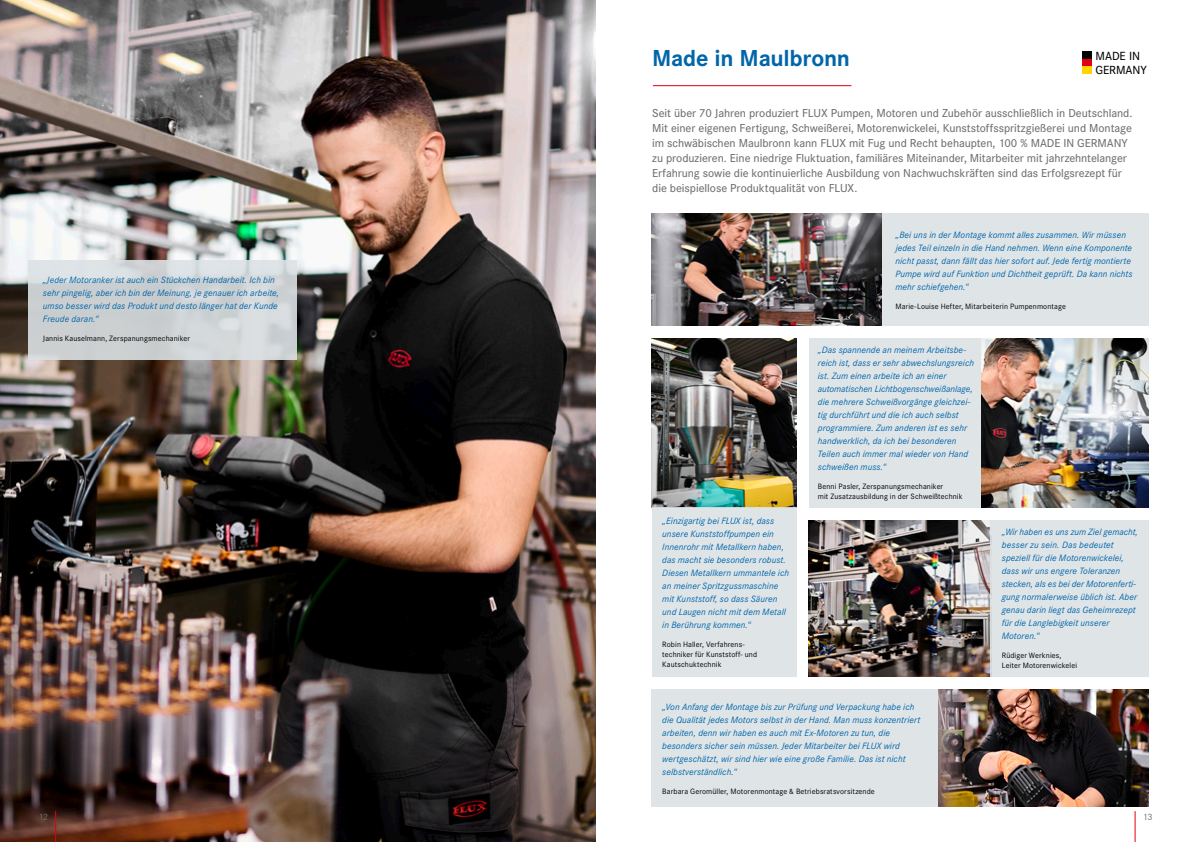
<style>
.page{position:relative;width:1191px;height:842px;background:#fff}
.page>*{position:absolute;margin:0;border:0;box-sizing:border-box;transform-origin:0 0}
.t1{font:700 24px "Corporate S";letter-spacing:-.015em;color:#06a}
.t2{font:500 12.3px "Corporate S";letter-spacing:-.01em;color:#000}
.t3{font:500 12px/15px "Corporate S";letter-spacing:-.005em;color:#6f6f6e}
.t4{font:italic 9.5px/13px "Corporate S";letter-spacing:.005em;color:#06a}
.t5{font:9.5px "Corporate S";color:#6f6f6e}
.t6{font:8px/10px "Corporate S";letter-spacing:.015em;color:#000}
</style>
<div class="page">
<div style="left:809px;top:339px;width:172px;height:169px;background:#dce2e5"></div>
<div style="left:881px;top:213px;width:267px;height:113px;background:#dce2e5"></div>
<div style="left:652px;top:690px;width:286px;height:117px;background:#dce2e5"></div>
<img style="left:0;top:0;width:595px;height:842px">
<img style="left:809px;top:521px;width:181px;height:156px">
<img style="left:981px;top:339px;width:167px;height:169px">
<img style="left:938px;top:690px;width:210px;height:117px">
<img style="left:652px;top:339px;width:145px;height:169px">
<img style="left:652px;top:213px;width:229px;height:113px">
<hr style="left:653px;top:85px;width:198px;height:1px;background:#e2000f">
<div style="left:28px;top:260px;width:268px;height:100px;background:linear-gradient(to bottom,#d3d9db,#cdd1d2)"></div>
<div style="left:652px;top:508px;width:145px;height:169px;background:#dce2e5"></div>
<div style="left:990px;top:521px;width:158px;height:156px;background:#dce2e5"></div>
<div style="left:1082px;top:52px;width:10px;height:7px;background:#000"></div>
<div style="left:1082px;top:59px;width:10px;height:7px;background:#e2000f"></div>
<div style="left:1082px;top:66px;width:10px;height:8px;background:#ffd400"></div>
<hr style="left:55px;top:811px;width:1px;height:31px;background:#e2000f">
<hr style="left:1134px;top:811px;width:1px;height:31px;background:#e2000f">
<p class="t4" style="left:43px;top:274px;width:238px">„Jeder Motoranker ist auch ein Stückchen Handarbeit. Ich bin sehr pingelig, aber ich bin der Meinung, je genauer ich arbeite, umso besser wird das Produkt und desto länger hat der Kunde Freude daran.“</p>
<p class="t6" style="left:43px;top:334px;width:149px">Jannis Kauselmann, Zerspanungsmechaniker</p>
<p class="t1" style="left:652px;top:44px;width:199px">Made in Maulbronn</p>
<p class="t2" style="left:1095px;top:49px;width:46px">MADE IN</p>
<p class="t2" style="left:1095px;top:63px;width:53px">GERMANY</p>
<p class="t3" style="left:652px;top:106px;width:482px">Seit über 70 Jahren produziert FLUX Pumpen, Motoren und Zubehör ausschließlich in Deutschland.<br>Mit einer eigenen Fertigung, Schweißerei, Motorenwickelei, Kunststoffsspritzgießerei und Montage im schwäbischen Maulbronn kann FLUX mit Fug und Recht behaupten, 100 % MADE IN GERMANY zu produzieren. Eine niedrige Fluktuation, familiäres Miteinander, Mitarbeiter mit jahrzehntelanger Erfahrung sowie die kontinuierliche Ausbildung von Nachwuchskräften sind das Erfolgsrezept für die beispiellose Produktqualität von FLUX.</p>
<p class="t4" style="left:895px;top:229px;width:239px">„Bei uns in der Montage kommt alles zusammen. Wir müssen jedes Teil einzeln in die Hand nehmen. Wenn eine Komponente nicht passt, dann fällt das hier sofort auf. Jede fertig montierte Pumpe wird auf Funktion und Dichtheit geprüft. Da kann nichts mehr schiefgehen.“</p>
<p class="t6" style="left:895px;top:302px;width:172px">Marie-Louise Hefter, Mitarbeiterin Pumpenmontage</p>
<p class="t4" style="left:662px;top:515px;width:128px">„Einzigartig bei FLUX ist, dass unsere Kunststoffpumpen ein<br>Innenrohr mit Metallkern haben, das macht sie besonders robust.<br>Diesen Metallkern ummantele ich an meiner Spritzgussmaschine mit Kunststoff, so dass Säuren und Laugen nicht mit dem Metall in Berührung kommen.“</p>
<p class="t6" style="left:662px;top:640px;width:96px">Robin Haller, Verfahrens&shy;techniker für Kunststoff- und<br>Kautschuktechnik</p>
<p class="t4" style="left:818px;top:343px;width:158px">„Das spannende an meinem Arbeitsbe&shy;reich ist, dass er sehr abwechslungsreich ist. Zum einen arbeite ich an einer automatischen Lichtbogenschweißanlage, die mehrere Schweißvorgänge gleichzei&shy;tig durchführt und die ich auch selbst programmiere. Zum anderen ist es sehr handwerklich, da ich bei besonderen Teilen auch immer mal wieder von Hand schweißen muss.“</p>
<p class="t6" style="left:818px;top:481px;width:146px">Benni Pasler, Zerspanungsmechaniker<br>mit Zusatzausbildung in der Schweißtechnik</p>
<p class="t4" style="left:662px;top:700px;width:259px">„Von Anfang der Montage bis zur Prüfung und Verpackung habe ich die Qualität jedes Motors selbst in der Hand. Man muss konzentriert arbeiten, denn wir haben es auch mit Ex-Motoren zu tun, die besonders sicher sein müssen. Jeder Mitarbeiter bei FLUX wird wertgeschätzt, wir sind hier wie eine große Familie. Das ist nicht selbstverständlich.“</p>
<p class="t6" style="left:662px;top:786px;width:214px">Barbara Geromüller, Motorenmontage &amp; Betriebsratsvorsitzende</p>
<p class="t4" style="left:1001px;top:526px;width:138px">„Wir haben es uns zum Ziel gemacht, besser zu sein. Das bedeutet speziell für die Motorenwickelei, dass wir uns engere Toleranzen stecken, als es bei der Motorenferti&shy;gung normalerweise üblich ist. Aber genau darin liegt das Geheimrezept für die Langlebigkeit unserer<br>Motoren.“</p>
<p class="t6" style="left:1001px;top:651px;width:77px">Rüdiger Werknies,<br>Leiter Motorenwickelei</p>
<p class="t5" style="left:39px;top:811px;width:11px">12</p>
<p class="t5" style="left:1142px;top:811px;width:11px">13</p>
</div>
